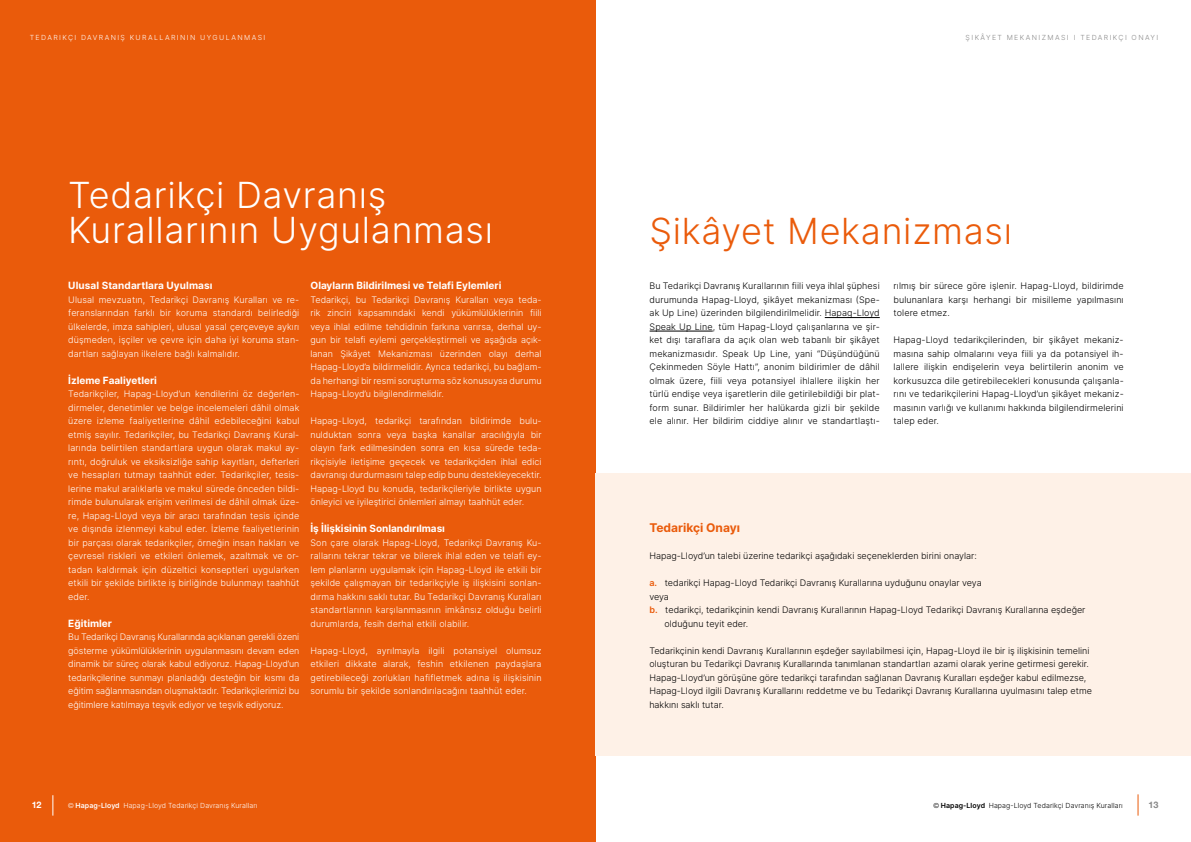
<style>
.page{position:relative;width:1191px;height:842px;background:#fff}
.page>*{position:absolute;margin:0;border:0;box-sizing:border-box;transform-origin:0 0}
.t1{font:300 36px/35.5px "Inter";letter-spacing:.02em;color:#fff}
.t2{font:300 36px "Inter";letter-spacing:.02em;color:#ea5b0b}
.t3{font:700 12px "Inter";color:#ea5b0b}
.t4{font:700 10px "Inter";color:#fff}
.t5{font:300 9px/13.5px "Inter";letter-spacing:.01em;color:#fff;text-align:justify}
.t6{font:300 9px/13.5px "Inter";color:#000;text-align:justify}
.t7{font:700 9px "Helvetica Neue";color:#878787}
.t8{font:700 9px "Helvetica Neue";color:#fff}
.t9{font:300 7px "Inter";letter-spacing:.01em;color:#000}
.t10{font:300 7px "Inter";letter-spacing:.01em;color:#fff}
.t11{font:300 7px "Inter";letter-spacing:.2em;color:#fff}
.t12{font:300 7px "Inter";letter-spacing:.2em;color:#878787}
.s1{font-family:"Helvetica Neue LT Pro"}
.s2{font-weight:600}
.s3{font-weight:600;color:#ea5b0b}
</style>
<div class="page">
<svg style="left:1137px;top:794px;width:1px;height:22px"></svg>
<div style="left:0;top:0;width:595px;height:841px;background:#ea5b0b"></div>
<hr style="left:824px;top:317px;width:55px;height:1px;background:#000">
<hr style="left:649px;top:331px;width:64px;height:1px;background:#000">
<svg style="left:52px;top:795px;width:1px;height:21px"></svg>
<div style="left:596px;top:473px;width:595px;height:283px;background:#fef1e7"></div>
<p class="t11" style="left:30px;top:33px;width:237px">TEDARIKÇI DAVRANIŞ KURALLARININ UYGULANMASI</p>
<p class="t12" style="left:965px;top:33px;width:194px">ŞIKÂYET MEKANIZMASI I TEDARIKÇI ONAYI</p>
<h1 class="t1" style="left:68px;top:177px;width:426px">Tedarikçi Davranış<br>Kurallarının Uygulanması</h1>
<p class="t4" style="left:68px;top:278px;width:146px">Ulusal Standartlara Uyulması</p>
<p class="t5" style="left:68px;top:292px;width:233px">Ulusal mevzuatın, Tedarikçi Davranış Kuralları ve re&shy;feranslarından farklı bir koruma standardı belirlediği ülkelerde, imza sahipleri, ulusal yasal çerçeveye aykırı düşmeden, işçiler ve çevre için daha iyi koruma stan&shy;dartları sağlayan ilkelere bağlı kalmalıdır.</p>
<p class="t4" style="left:68px;top:372px;width:90px">İzleme Faaliyetleri</p>
<p class="t5" style="left:68px;top:387px;width:233px">Tedarikçiler, Hapag-Lloyd’un kendilerini öz değerlen&shy;dirmeler, denetimler ve belge incelemeleri dâhil olmak üzere izleme faaliyetlerine dâhil edebileceğini kabul etmiş sayılır. Tedarikçiler, bu Tedarikçi Davranış Kural&shy;larında belirtilen standartlara uygun olarak makul ay&shy;rıntı, doğruluk ve eksiksizliğe sahip kayıtları, defterleri ve hesapları tutmayı taahhüt eder. Tedarikçiler, tesis&shy;lerine makul aralıklarla ve makul sürede önceden bildi&shy;rimde bulunularak erişim verilmesi de dâhil olmak üze&shy;re, Hapag-Lloyd veya bir aracı tarafından tesis içinde ve dışında izlenmeyi kabul eder. İzleme faaliyetlerinin bir parçası olarak tedarikçiler, örneğin insan hakları ve çevresel riskleri ve etkileri önlemek, azaltmak ve or&shy;tadan kaldırmak için düzeltici konseptleri uygularken etkili bir şekilde birlikte iş birliğinde bulunmayı taahhüt eder.</p>
<p class="t4" style="left:68px;top:615px;width:45px">Eğitimler</p>
<p class="t5" style="left:68px;top:630px;width:233px">Bu Tedarikçi Davranış Kurallarında açıklanan gerekli özeni gösterme yükümlülüklerinin uygulanmasını devam eden dinamik bir süreç olarak kabul ediyoruz. Hapag-Lloyd’un tedarikçilerine sunmayı planladığı desteğin bir kısmı da eğitim sağlanmasından oluşmaktadır. Tedarikçilerimizi bu eğitimlere katılmaya teşvik ediyor ve teşvik ediyoruz.</p>
<p class="t4" style="left:310px;top:278px;width:192px">Olayların Bildirilmesi ve Telafi Eylemleri</p>
<p class="t5" style="left:310px;top:292px;width:233px">Tedarikçi, bu Tedarikçi Davranış Kuralları veya teda&shy;rik zinciri kapsamındaki kendi yükümlülüklerinin fiili veya ihlal edilme tehdidinin farkına varırsa, derhal uy&shy;gun bir telafi eylemi gerçekleştirmeli ve aşağıda açık&shy;lanan Şikâyet Mekanizması üzerinden olayı derhal Hapag-Lloyd’a bildirmelidir. Ayrıca tedarikçi, bu bağlam&shy;da herhangi bir resmi soruşturma söz konusuysa durumu Hapag-Lloyd’u bilgilendirmelidir.</p>
<p class="t5" style="left:310px;top:414px;width:233px">Hapag-Lloyd, tedarikçi tarafından bildirimde bulu&shy;nulduktan sonra veya başka kanallar aracılığıyla bir olayın fark edilmesinden sonra en kısa sürede teda&shy;rikçisiyle iletişime geçecek ve tedarikçiden ihlal edici davranışı durdurmasını talep edip bunu destekleyecektir.<br>Hapag-Lloyd bu konuda, tedarikçileriyle birlikte uygun önleyici ve iyileştirici önlemleri almayı taahhüt eder.</p>
<p class="t4" style="left:310px;top:521px;width:136px">İş İlişkisinin Sonlandırılması</p>
<p class="t5" style="left:310px;top:535px;width:233px">Son çare olarak Hapag-Lloyd, Tedarikçi Davranış Ku&shy;rallarını tekrar tekrar ve bilerek ihlal eden ve telafi ey&shy;lem planlarını uygulamak için Hapag-Lloyd ile etkili bir şekilde çalışmayan bir tedarikçiyle iş ilişkisini sonlan&shy;dırma hakkını saklı tutar. Bu Tedarikçi Davranış Kuralları standartlarının karşılanmasının imkânsız olduğu belirli durumlarda, fesih derhal etkili olabilir.</p>
<p class="t5" style="left:310px;top:643px;width:233px">Hapag-Lloyd, ayrılmayla ilgili potansiyel olumsuz etkileri dikkate alarak, feshin etkilenen paydaşlara getirebileceği zorlukları hafifletmek adına iş ilişkisinin sorumlu bir şekilde sonlandırılacağını taahhüt eder.</p>
<p class="t8" style="left:32px;top:798px;width:11px">12</p>
<p class="t10" style="left:68px;top:800px;width:191px"><span class="s1">©</span> <span class="s2">Hapag-Lloyd</span> Hapag-Lloyd Tedarikçi Davranış Kuralları</p>
<h1 class="t2" style="left:649px;top:206px;width:364px">Şikâyet Mekanizması</h1>
<p class="t6" style="left:649px;top:279px;width:232px">Bu Tedarikçi Davranış Kurallarının fiili veya ihlal şüphesi durumunda Hapag-Lloyd, şikâyet mekanizması (Spe&shy;ak Up Line) üzerinden bilgilendirilmelidir. Hapag-Lloyd Speak Up Line, tüm Hapag-Lloyd çalışanlarına ve şir&shy;ket dışı taraflara da açık olan web tabanlı bir şikâyet mekanizmasıdır. Speak Up Line, yani “Düşündüğünü Çekinmeden Söyle Hattı”, anonim bildirimler de dâhil olmak üzere, fiili veya potansiyel ihlallere ilişkin her türlü endişe veya işaretlerin dile getirilebildiği bir plat&shy;form sunar. Bildirimler her halükarda gizli bir şekilde ele alınır. Her bildirim ciddiye alınır ve standartlaştı-</p>
<p class="t6" style="left:893px;top:279px;width:232px">rılmış bir sürece göre işlenir. Hapag-Lloyd, bildirimde bulunanlara karşı herhangi bir misilleme yapılmasını tolere etmez.</p>
<p class="t6" style="left:893px;top:333px;width:232px">Hapag-Lloyd tedarikçilerinden, bir şikâyet mekaniz&shy;masına sahip olmalarını veya fiili ya da potansiyel ih&shy;lallere ilişkin endişelerin veya belirtilerin anonim ve korkusuzca dile getirebilecekleri konusunda çalışanla&shy;rını ve tedarikçilerini Hapag-Lloyd’un şikâyet mekaniz&shy;masının varlığı ve kullanımı hakkında bilgilendirmelerini talep eder.</p>
<h2 class="t3" style="left:649px;top:519px;width:92px">Tedarikçi Onayı</h2>
<p class="t6" style="left:649px;top:549px;width:329px">Hapag-Lloyd’un talebi üzerine tedarikçi aşağıdaki seçeneklerden birini onaylar:</p>
<p class="t6" style="left:649px;top:576px;width:334px"><span class="s3">a.</span> tedarikçi Hapag-Lloyd Tedarikçi Davranış Kurallarına uyduğunu onaylar veya</p>
<p class="t6" style="left:649px;top:589px;width:21px">veya</p>
<p class="t6" style="left:649px;top:603px;width:437px"><span class="s3">b.</span> tedarikçi, tedarikçinin kendi Davranış Kurallarının Hapag-Lloyd Tedarikçi Davranış Kurallarına eşdeğer</p>
<p class="t6" style="left:664px;top:616px;width:85px">olduğunu teyit eder.</p>
<p class="t6" style="left:649px;top:643px;width:444px;text-align:left">Tedarikçinin kendi Davranış Kurallarının eşdeğer sayılabilmesi için, Hapag-Lloyd ile bir iş ilişkisinin temelini oluşturan bu Tedarikçi Davranış Kurallarında tanımlanan standartları azami olarak yerine getirmesi gerekir.<br>Hapag-Lloyd’un görüşüne göre tedarikçi tarafından sağlanan Davranış Kuralları eşdeğer kabul edilmezse, Hapag-Lloyd ilgili Davranış Kurallarını reddetme ve bu Tedarikçi Davranış Kurallarına uyulmasını talep etme hakkını saklı tutar.</p>
<p class="t9" style="left:933px;top:800px;width:191px"><span class="s1">©</span> <span class="s2">Hapag-Lloyd</span> Hapag-Lloyd Tedarikçi Davranış Kuralları</p>
<p class="t7" style="left:1148px;top:798px;width:11px">13</p>
</div>
